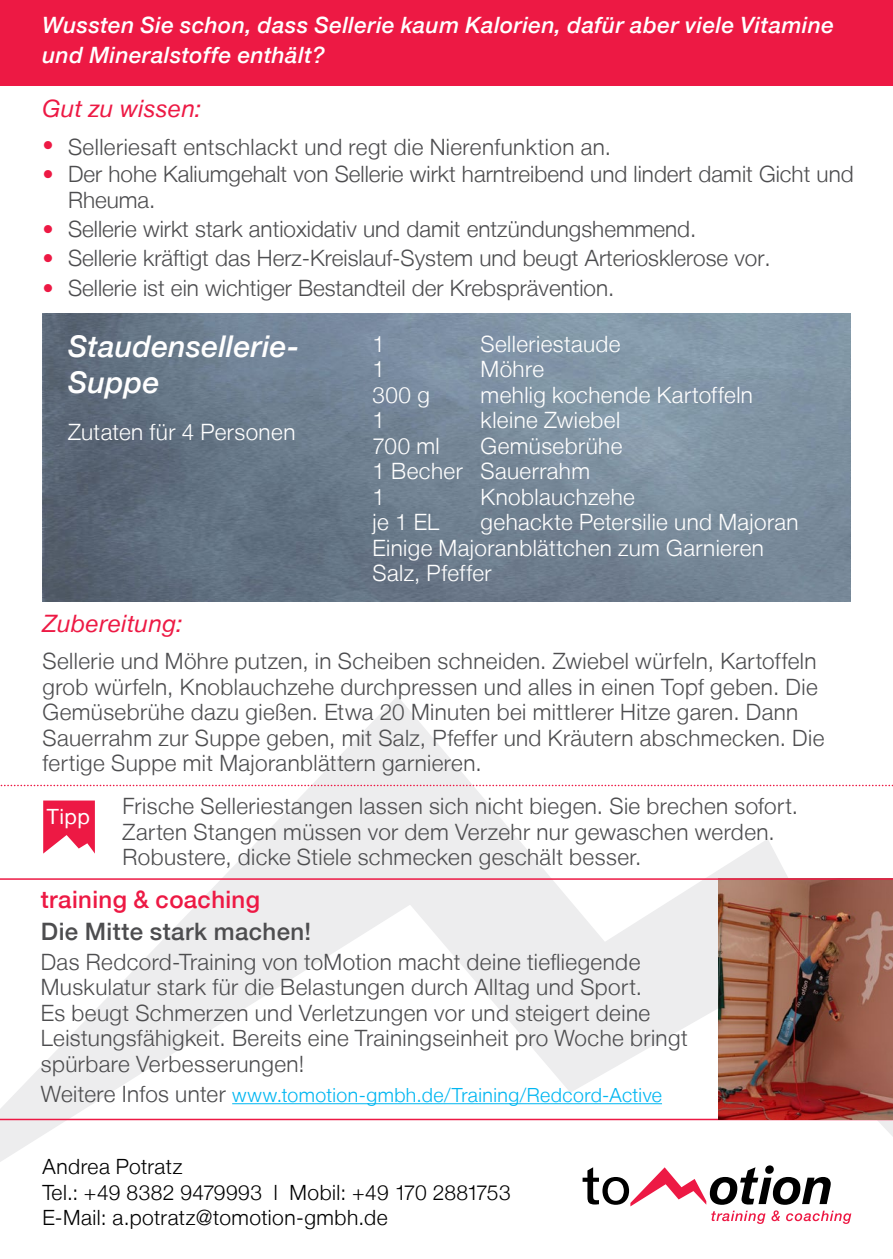
<style>
.page{position:relative;width:893px;height:1259px;background:#fff}
.page>*{position:absolute;margin:0;border:0;box-sizing:border-box;transform-origin:0 0}
.t1{font:italic 500 30px/36px "Helvetica Neue LT";letter-spacing:.01em;color:#fff}
.t2{font:italic 24px "Helvetica Neue LT";letter-spacing:.015em;color:#ed1944}
.t3{font:500 24px "Helvetica Neue LT";letter-spacing:.02em;color:#4d4d4f}
.t4{font:500 24px "Helvetica Neue LT";letter-spacing:.015em;color:#ed1944}
.t5{font:300 22.5px/25.5px "Helvetica Neue LT";letter-spacing:.015em;color:#4d4d4f}
.t6{font:300 22.5px/25.5px "Helvetica Neue LT";letter-spacing:.02em;color:#fff}
.t7{font:italic 500 22.5px/30px "Helvetica Neue LT";letter-spacing:.02em;color:#fff}
.t8{font:300 21px/25.5px "Helvetica Neue LT";letter-spacing:.02em;color:#000}
.t9{font:21px "Helvetica Neue LT";color:#fff}
.t10{font:300 19.5px "Helvetica Neue LT";letter-spacing:.02em;color:#00b6f1}
.s1{color:#ed1944}
.s2{font-size:22.5px;color:#4d4d4f}
</style>
<div class="page">
<svg style="left:0;top:696px;width:893px;height:466px"></svg>
<div style="left:0;top:0;width:893px;height:85px;background:#ed1944"></div>
<img style="left:43px;top:314px;width:807px;height:287px">
<svg style="left:583px;top:1167px;width:268px;height:57px"></svg>
<hr style="left:0;top:1118px;width:893px;height:2px;background:#ed1944">
<img style="left:719px;top:880px;width:174px;height:239px">
<svg style="left:43px;top:800px;width:52px;height:53px;background:#f04064"></svg>
<svg style="left:0;top:784px;width:893px;height:2px"></svg>
<hr style="left:0;top:878px;width:893px;height:2px;background:#ed1944">
<hr style="left:232px;top:1103px;width:430px;height:1px;background:#00b6f1">
<p class="t7" style="left:43px;top:10px;width:793px">Wussten Sie schon, dass Sellerie kaum Kalorien, dafür aber viele Vitamine und Mineralstoffe enthält?</p>
<p class="t2" style="left:43px;top:94px;width:160px">Gut zu wissen:</p>
<p class="t5" style="left:43px;top:133px;width:570px"><span class="s1">•</span> Selleriesaft entschlackt und regt die Nierenfunktion an.</p>
<p class="t5" style="left:68px;top:161px;width:787px;text-indent:-26px"><span class="s1">•</span> Der hohe Kaliumgehalt von Sellerie wirkt harntreibend und lindert damit Gicht und<br>Rheuma.</p>
<p class="t5" style="left:43px;top:216px;width:655px"><span class="s1">•</span> Sellerie wirkt stark antioxidativ und damit entzündungshemmend.</p>
<p class="t5" style="left:43px;top:245px;width:730px"><span class="s1">•</span> Sellerie kräftigt das Herz-Kreislauf-System und beugt Arteriosklerose vor.</p>
<p class="t5" style="left:43px;top:274px;width:573px"><span class="s1">•</span> Sellerie ist ein wichtiger Bestandteil der Krebsprävention.</p>
<h1 class="t1" style="left:68px;top:328px;width:232px">Staudensellerie-<br>Suppe</h1>
<p class="t6" style="left:68px;top:418px;width:229px">Zutaten für 4 Personen</p>
<p class="t6" style="left:372px;top:331px;width:14px">1</p>
<p class="t6" style="left:480px;top:331px;width:142px">Selleriestaude</p>
<p class="t6" style="left:372px;top:356px;width:14px">1</p>
<p class="t6" style="left:480px;top:356px;width:65px">Möhre</p>
<p class="t6" style="left:372px;top:382px;width:59px">300 g</p>
<p class="t6" style="left:480px;top:382px;width:274px">mehlig kochende Kartoffeln</p>
<p class="t6" style="left:372px;top:407px;width:14px">1</p>
<p class="t6" style="left:480px;top:407px;width:141px">kleine Zwiebel</p>
<p class="t6" style="left:372px;top:433px;width:69px">700 ml</p>
<p class="t6" style="left:372px;top:433px;width:251px;text-indent:108px">Gemüsebrühe<br>1 Becher Sauerrahm<br>1</p>
<p class="t6" style="left:480px;top:484px;width:156px">Knoblauchzehe</p>
<p class="t6" style="left:372px;top:509px;width:68px">je 1 EL</p>
<p class="t6" style="left:372px;top:509px;width:428px;text-indent:108px">gehackte Petersilie und Majoran<br>Einige Majoranblättchen zum Garnieren<br>Salz, Pfeffer</p>
<p class="t2" style="left:43px;top:609px;width:142px">Zubereitung:</p>
<p class="t5" style="left:43px;top:648px;width:783px">Sellerie und Möhre putzen, in Scheiben schneiden. Zwiebel würfeln, Kartoffeln grob würfeln, Knoblauchzehe durchpressen und alles in einen Topf geben. Die Gemüsebrühe dazu gießen. Etwa 20 Minuten bei mittlerer Hitze garen. Dann Sauerrahm zur Suppe geben, mit Salz, Pfeffer und Kräutern abschmecken. Die fertige Suppe mit Majoranblättern garnieren.</p>
<p class="t9" style="left:47px;top:803px;width:44px">Tipp</p>
<p class="t5" style="left:123px;top:793px;width:677px">Frische Selleriestangen lassen sich nicht biegen. Sie brechen sofort.<br>Zarten Stangen müssen vor dem Verzehr nur gewaschen werden.<br>Robustere, dicke Stiele schmecken geschält besser.</p>
<p class="t4" style="left:41px;top:885px;width:221px">training &amp; coaching</p>
<p class="t3" style="left:41px;top:917px;width:272px">Die Mitte stark machen!</p>
<p class="t5" style="left:41px;top:948px;width:648px">Das Redcord-Training von toMotion macht deine tiefliegende Muskulatur stark für die Belastungen durch Alltag und Sport.<br>Es beugt Schmerzen und Verletzungen vor und steigert deine Leistungsfähigkeit. Bereits eine Trainingseinheit pro Woche bringt spürbare Verbesserungen!</p>
<p class="t10" style="left:41px;top:1083px;width:623px"><span class="s2">Weitere Infos unter</span> www.tomotion-gmbh.de/Training/Redcord-Active</p>
<p class="t8" style="left:43px;top:1153px;width:470px">Andrea Potratz<br>Tel.: +49 8382 9479993 l Mobil: +49 170 2881753<br>E-Mail: a.potratz@tomotion-gmbh.de</p>
</div>
